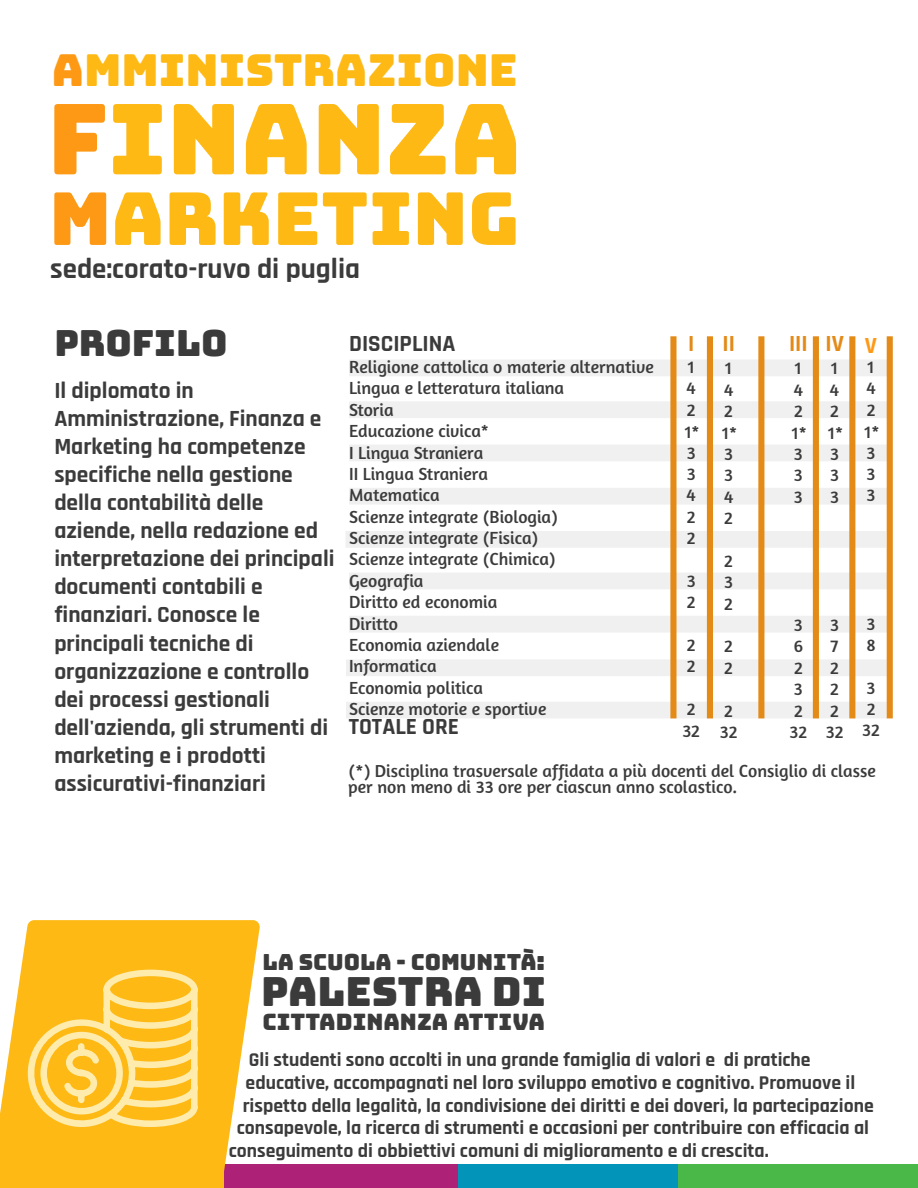
<style>
.page{position:relative;width:918px;height:1188px;background:#fff}
.page>*{position:absolute;margin:0;border:0;box-sizing:border-box;transform-origin:0 0}
.t1{font:97.65px "Bungee";color:#feb915}
.t2{font:72.9px "Bungee";color:#feb915}
.t3{font:44.1px "Bungee";color:#feb915}
.t4{font:40.2px "Bungee";color:#3b3b3b}
.t5{font:36px "Bungee";color:#3b3b3b}
.t6{font:700 28.8px "Rajdhani";color:#3b3b3b}
.t7{font:700 23.4px/28px "Rajdhani";color:#3b3b3b}
.t8{font:700 23.4px "Rajdhani";color:#e38a17}
.t9{font:22.65px "Bungee";color:#3b3b3b}
.t10{font:22.2px "Bungee";color:#3b3b3b}
.t11{font:700 19.65px "Rajdhani";color:#3b3b3b}
.t12{font:17.85px/21.5px "Amaranth";color:#3b3b3b}
.s1{color:#fe9915}
</style>
<div class="page">
<div style="left:1px;top:1164px;width:224px;height:24px;background:#feb915"></div>
<div style="left:224px;top:1164px;width:243px;height:24px;background:#ad2177"></div>
<div style="left:458px;top:1164px;width:245px;height:24px;background:#0294b9"></div>
<div style="left:678px;top:1164px;width:239px;height:24px;background:#4ab848"></div>
<svg style="left:0;top:920px;width:260px;height:257px;fill:#feb915"></svg>
<div style="left:349px;top:360px;width:541px;height:16px;background:#f0f0f0"></div>
<div style="left:349px;top:401px;width:541px;height:17px;background:#f0f0f0"></div>
<div style="left:349px;top:445px;width:541px;height:16px;background:#f0f0f0"></div>
<div style="left:349px;top:488px;width:541px;height:17px;background:#f0f0f0"></div>
<div style="left:346px;top:531px;width:540px;height:17px;background:#f0f0f0"></div>
<div style="left:349px;top:573px;width:541px;height:16px;background:#f0f0f0"></div>
<div style="left:349px;top:616px;width:541px;height:17px;background:#f0f0f0"></div>
<div style="left:346px;top:659px;width:541px;height:17px;background:#f0f0f0"></div>
<div style="left:346px;top:702px;width:541px;height:16px;background:#f0f0f0"></div>
<div style="left:670px;top:336px;width:7px;height:382px;background:#e38a17"></div>
<div style="left:887px;top:336px;width:6px;height:382px;background:#e38a17"></div>
<div style="left:707px;top:336px;width:6px;height:382px;background:#e38a17"></div>
<div style="left:758px;top:336px;width:6px;height:382px;background:#e38a17"></div>
<div style="left:849px;top:336px;width:6px;height:382px;background:#e38a17"></div>
<div style="left:813px;top:336px;width:6px;height:382px;background:#e38a17"></div>
<svg style="left:24px;top:970px;width:174px;height:157px;background:#feca48"></svg>
<h3 class="t3" style="left:52px;top:45px;width:467px"><span class="s1">A</span>MMINISTRAZIONE</h3>
<h1 class="t1" style="left:48px;top:84px;width:475px"><span class="s1">F</span>INANZA</h1>
<h2 class="t2" style="left:49px;top:177px;width:472px"><span class="s1">M</span>ARKETING</h2>
<h3 class="t6" style="left:50px;top:251px;width:311px">sede:corato-ruvo di puglia</h3>
<h3 class="t5" style="left:54px;top:322px;width:175px">PROFILO</h3>
<p class="t7" style="left:54px;top:377px;width:282px">Il diplomato in<br>Amministrazione, Finanza e<br>Marketing ha competenze specifiche nella gestione della contabilità delle aziende, nella redazione ed interpretazione dei principali documenti contabili e finanziari. Conosce le principali tecniche di organizzazione e controllo dei processi gestionali dell'azienda, gli strumenti di marketing e i prodotti assicurativi-finanziari</p>
<h3 class="t7" style="left:349px;top:331px;width:108px">DISCIPLINA</h3>
<h3 class="t8" style="left:688px;top:330px;width:48px">I II</h3>
<h3 class="t8" style="left:789px;top:330px;width:90px">III IV <span class="s1">V</span></h3>
<p class="t12" style="left:349px;top:356px;width:306px">Religione cattolica o materie alternative<br>Lingua e letteratura italiana<br>Storia<br>Educazione civica*<br>I Lingua Straniera<br>II Lingua Straniera<br>Matematica<br>Scienze integrate (Biologia)<br>Scienze integrate (Fisica)<br>Scienze integrate (Chimica)<br>Geografia<br>Diritto ed economia<br>Diritto<br>Economia aziendale<br>Informatica<br>Economia politica<br>Scienze motorie e sportive</p>
<p class="t12" style="left:685px;top:356px;width:16px">1<br>4<br>2<br>1*<br>3<br>3<br>4<br>2<br>2</p>
<p class="t12" style="left:687px;top:570px;width:10px">3<br>2</p>
<p class="t12" style="left:687px;top:634px;width:10px">2<br>2</p>
<p class="t12" style="left:682px;top:698px;width:19px">2<br>32</p>
<h3 class="t7" style="left:349px;top:713px;width:112px">TOTALE ORE</h3>
<p class="t12" style="left:722px;top:357px;width:16px">1<br>4<br>2<br>1*<br>3<br>3<br>4<br>2</p>
<p class="t12" style="left:724px;top:550px;width:10px;text-align:justify">2<br>3<br>2</p>
<p class="t12" style="left:724px;top:635px;width:10px">2<br>2</p>
<p class="t12" style="left:720px;top:700px;width:19px">2<br>32</p>
<p class="t12" style="left:792px;top:357px;width:16px">1<br>4<br>2<br>1*<br>3<br>3<br>3</p>
<p class="t12" style="left:828px;top:357px;width:16px">1<br>4<br>2<br>1*<br>3<br>3<br>3</p>
<p class="t12" style="left:865px;top:356px;width:16px">1<br>4<br>2<br>1*<br>3<br>3<br>3</p>
<p class="t12" style="left:790px;top:614px;width:19px">3<br>6<br>2<br>3<br>2<br>32</p>
<p class="t12" style="left:826px;top:614px;width:19px">3<br>7<br>2<br>2<br>2<br>32</p>
<p class="t12" style="left:866px;top:613px;width:11px">3<br>8</p>
<p class="t12" style="left:862px;top:677px;width:19px">3<br>2<br>32</p>
<p class="t12" style="left:348px;top:762px;width:529px;line-height:16.5px">(*) Disciplina trasversale affidata a più docenti del Consiglio di classe per non meno di 33 ore per ciascun anno scolastico.</p>
<p class="t10" style="left:262px;top:950px;width:284px">LA SCUOLA - COMUNITÀ:</p>
<h3 class="t4" style="left:261px;top:969px;width:286px">PALESTRA DI</h3>
<p class="t9" style="left:263px;top:1009px;width:284px">CITTADINANZA ATTIVA</p>
<p class="t11" style="left:249px;top:1047px;width:563px">Gli studenti sono accolti in una grande famiglia di valori e di pratiche</p>
<p class="t11" style="left:246px;top:1070px;width:611px">educative, accompagnati nel loro sviluppo emotivo e cognitivo. Promuove il</p>
<p class="t11" style="left:243px;top:1093px;width:632px">rispetto della legalità, la condivisione dei diritti e dei doveri, la partecipazione</p>
<p class="t11" style="left:237px;top:1116px;width:634px">consapevole, la ricerca di strumenti e occasioni per contribuire con efficacia al</p>
<p class="t11" style="left:229px;top:1139px;width:542px">conseguimento di obbiettivi comuni di miglioramento e di crescita.</p>
</div>
